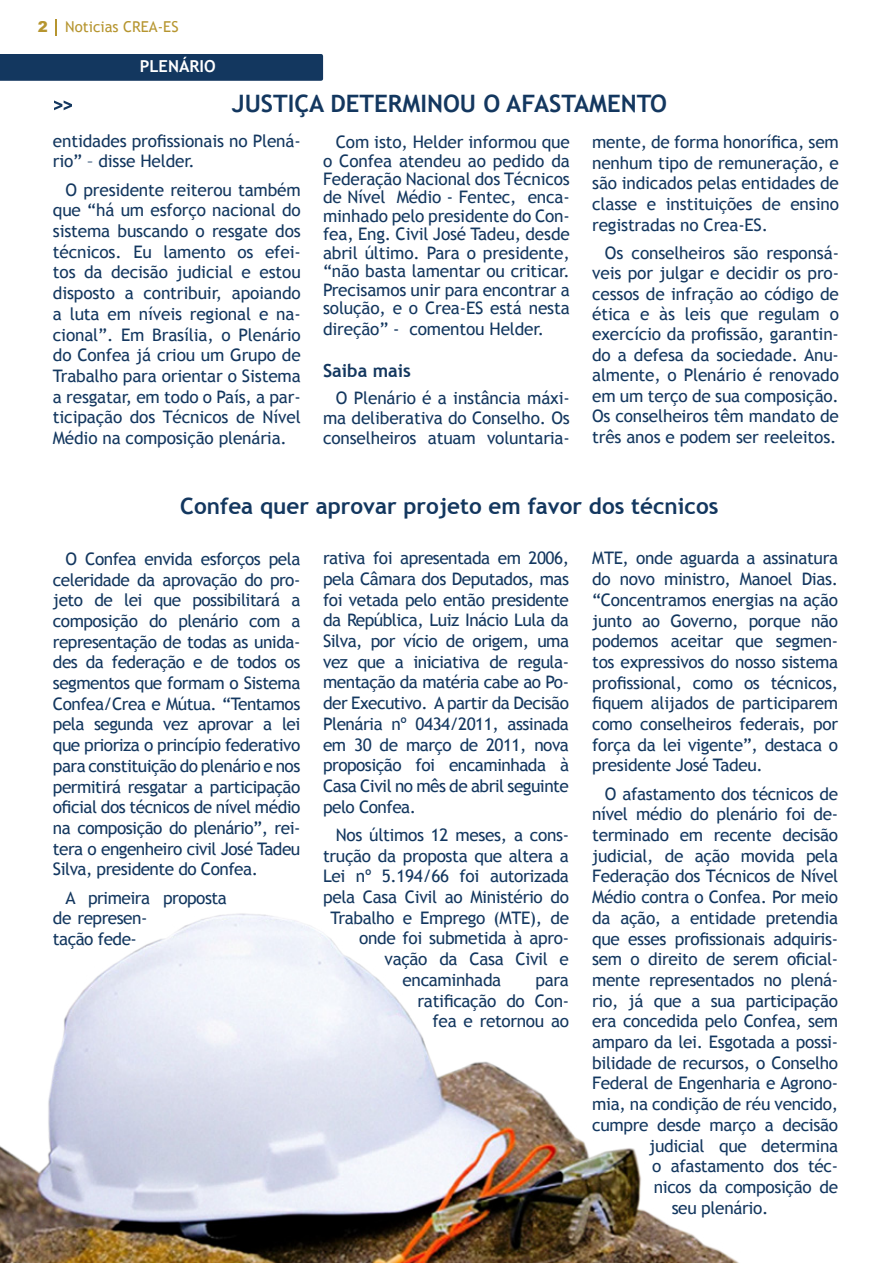
<style>
.page{position:relative;width:893px;height:1263px;background:#fff}
.page>*{position:absolute;margin:0;border:0;box-sizing:border-box;transform-origin:0 0}
.t1{font:700 24px "Trebuchet MS";color:#13375f}
.t2{font:700 22.5px "Trebuchet MS";color:#13375f}
.t3{font:700 18px "Trebuchet MS";color:#13375f}
.t4{font:17.25px/20.7px "Trebuchet MS";letter-spacing:-.02em;color:#13375f;text-align:justify}
.t5{font:700 16.5px "Trebuchet MS";color:#fff}
.t6{font:15px "Trebuchet MS";color:#b6952f}
.s1{font-family:"Arial";font-weight:900}
</style>
<div class="page">
<svg style="left:55px;top:19px;width:1px;height:16px"></svg>
<div style="left:0;top:54px;width:323px;height:27px;background:#13375f"></div>
<svg style="left:54px;top:100px;width:18px;height:10px"></svg>
<img style="left:0;top:913px;width:739px;height:350px">
<p class="t6" style="left:38px;top:18px;width:142px"><span class="s1">2</span> Noticias CREA-ES</p>
<p class="t5" style="left:140px;top:56px;width:77px">PLENÁRIO</p>
<h1 class="t1" style="left:232px;top:89px;width:436px">JUSTIÇA DETERMINOU O AFASTAMENTO</h1>
<p class="t4" style="left:53px;top:130px;width:249px">entidades profissionais no Plená&shy;rio” – disse Helder.</p>
<p class="t4" style="left:53px;top:179px;width:249px;text-indent:13px">O presidente reiterou também que “há um esforço nacional do sistema buscando o resgate dos técnicos. Eu lamento os efei&shy;tos da decisão judicial e estou disposto a contribuir, apoiando a luta em níveis regional e na&shy;cional”. Em Brasília, o Plenário do Confea já criou um Grupo de Trabalho para orientar o Sistema a resgatar, em todo o País, a par&shy;ticipação dos Técnicos de Nível Médio na composição plenária.</p>
<p class="t4" style="left:323px;top:133px;width:248px;line-height:18.5px;text-indent:13px">Com isto, Helder informou que o Confea atendeu ao pedido da Federação Nacional dos Técnicos de Nível Médio - Fentec, enca&shy;minhado pelo presidente do Con&shy;fea, Eng. Civil José Tadeu, desde abril último. Para o presidente, “não basta lamentar ou criticar.<br>Precisamos unir para encontrar a solução, e o Crea-ES está nesta</p>
<p class="t4" style="left:323px;top:319px;width:222px">direção” - comentou Helder.</p>
<p class="t3" style="left:323px;top:359px;width:89px">Saiba mais</p>
<p class="t4" style="left:323px;top:389px;width:248px;line-height:19.8px;text-indent:13px">O Plenário é a instância máxi&shy;ma deliberativa do Conselho. Os conselheiros atuam voluntaria-</p>
<p class="t4" style="left:592px;top:132px;width:248px">mente, de forma honorífica, sem nenhum tipo de remuneração, e são indicados pelas entidades de classe e instituições de ensino registradas no Crea-ES.</p>
<p class="t4" style="left:592px;top:243px;width:248px;text-indent:13px">Os conselheiros são responsá&shy;veis por julgar e decidir os pro&shy;cessos de infração ao código de ética e às leis que regulam o exercício da profissão, garantin&shy;do a defesa da sociedade. Anu&shy;almente, o Plenário é renovado em um terço de sua composição.<br>Os conselheiros têm mandato de três anos e podem ser reeleitos.</p>
<h2 class="t2" style="left:180px;top:492px;width:540px">Confea quer aprovar projeto em favor dos técnicos</h2>
<p class="t4" style="left:53px;top:549px;width:249px;text-indent:13px">O Confea envida esforços pela celeridade da aprovação do pro&shy;jeto de lei que possibilitará a composição do plenário com a representação de todas as unida&shy;des da federação e de todos os segmentos que formam o Sistema Confea/Crea e Mútua. “Tentamos pela segunda vez aprovar a lei que prioriza o princípio federativo para constituição do plenário e nos permitirá resgatar a participação oficial dos técnicos de nível médio na composição do plenário”, rei&shy;tera o engenheiro civil José Tadeu Silva, presidente do Confea.</p>
<p class="t4" style="left:53px;top:887px;width:175px;text-align:left;text-indent:13px">A primeira proposta de represen-<br>tação fede-</p>
<p class="t4" style="left:323px;top:548px;width:248px">rativa foi apresentada em 2006, pela Câmara dos Deputados, mas foi vetada pelo então presidente da República, Luiz Inácio Lula da Silva, por vício de origem, uma vez que a iniciativa de regula&shy;mentação da matéria cabe ao Po&shy;der Executivo. A partir da Decisão Plenária nº 0434/2011, assinada em 30 de março de 2011, nova proposição foi encaminhada à Casa Civil no mês de abril seguinte pelo Confea.</p>
<p class="t4" style="left:336px;top:825px;width:235px">Nos últimos 12 meses, a cons-</p>
<p class="t4" style="left:323px;top:845px;width:247px">trução da proposta que altera a</p>
<p class="t4" style="left:323px;top:866px;width:247px">Lei nº 5.194/66 foi autorizada</p>
<p class="t4" style="left:323px;top:887px;width:247px">pela Casa Civil ao Ministério do</p>
<p class="t4" style="left:331px;top:907px;width:240px">Trabalho e Emprego (MTE), de</p>
<p class="t4" style="left:359px;top:928px;width:211px">onde foi submetida à apro-</p>
<p class="t4" style="left:385px;top:949px;width:186px">vação da Casa Civil e</p>
<p class="t4" style="left:403px;top:969px;width:100px">encaminhada</p>
<p class="t4" style="left:418px;top:969px;width:153px;text-align:right">para<br>ratificação do Con&shy;fea e retornou ao</p>
<p class="t4" style="left:592px;top:548px;width:248px">MTE, onde aguarda a assinatura do novo ministro, Manoel Dias. “Concentramos energias na ação junto ao Governo, porque não podemos aceitar que segmen&shy;tos expressivos do nosso sistema profissional, como os técnicos, fiquem alijados de participarem como conselheiros federais, por força da lei vigente”, destaca o presidente José Tadeu.</p>
<p class="t4" style="left:605px;top:783px;width:235px">O afastamento dos técnicos de</p>
<p class="t4" style="left:592px;top:804px;width:247px">nível médio do plenário foi de-</p>
<p class="t4" style="left:592px;top:825px;width:247px">terminado em recente decisão</p>
<p class="t4" style="left:592px;top:845px;width:247px">judicial, de ação movida pela</p>
<p class="t4" style="left:592px;top:866px;width:247px">Federação dos Técnicos de Nível</p>
<p class="t4" style="left:592px;top:887px;width:247px">Médio contra o Confea. Por meio</p>
<p class="t4" style="left:592px;top:908px;width:247px">da ação, a entidade pretendia</p>
<p class="t4" style="left:592px;top:928px;width:247px">que esses profissionais adquiris-</p>
<p class="t4" style="left:592px;top:949px;width:248px">sem o direito de serem oficial-</p>
<p class="t4" style="left:592px;top:970px;width:247px">mente representados no plená-</p>
<p class="t4" style="left:592px;top:990px;width:247px">rio, já que a sua participação</p>
<p class="t4" style="left:592px;top:1011px;width:247px">era concedida pelo Confea, sem</p>
<p class="t4" style="left:592px;top:1032px;width:248px">amparo da lei. Esgotada a possi-</p>
<p class="t4" style="left:592px;top:1052px;width:247px">bilidade de recursos, o Conselho</p>
<p class="t4" style="left:592px;top:1073px;width:247px">Federal de Engenharia e Agrono-</p>
<p class="t4" style="left:592px;top:1094px;width:247px">mia, na condição de réu vencido,</p>
<p class="t4" style="left:592px;top:1115px;width:247px">cumpre desde março a decisão</p>
<p class="t4" style="left:649px;top:1135px;width:190px">judicial que determina</p>
<p class="t4" style="left:652px;top:1156px;width:187px">o afastamento dos téc-</p>
<p class="t4" style="left:654px;top:1177px;width:186px">nicos da composição de</p>
<p class="t4" style="left:672px;top:1197px;width:98px">seu plenário.</p>
</div>
